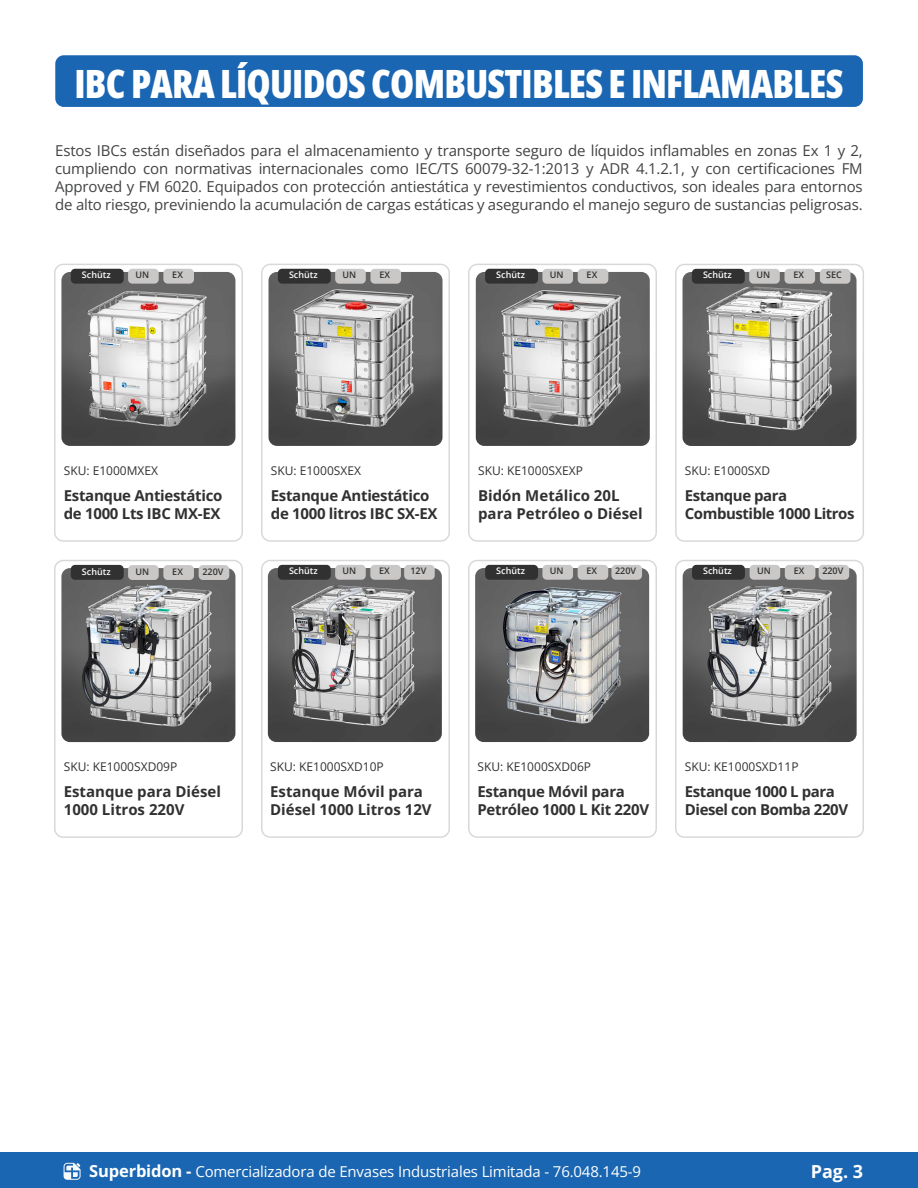
<style>
.page{position:relative;width:918px;height:1188px;background:#fff}
.page>*{position:absolute;margin:0;border:0;box-sizing:border-box;transform-origin:0 0}
.t1{font:800 39px "Open Sans Condensed";letter-spacing:-.02em;color:#fff}
.t2{font:700 18px "Open Sans";color:#fff}
.t3{font:15px/18px "Open Sans";letter-spacing:-.01em;color:#414243;text-align:justify}
.t4{font:700 15px/18px "Open Sans";letter-spacing:-.02em;color:#323131}
.t5{font:700 15px/18px "Open Sans";color:#323131}
.t6{font:15px "Open Sans";letter-spacing:-.01em;color:#fff}
.t7{font:12px "Open Sans";color:#323131}
.t8{font:600 9px "Open Sans";color:#323131}
.t9{font:600 9px "Open Sans";color:#fff}
.s1{font-weight:700;font-size:16.5px}
</style>
<div class="page">
<div style="left:54px;top:560px;width:189px;height:278px;border:2px solid #393d3f;border-radius:9px"></div>
<div style="left:675px;top:264px;width:189px;height:278px;border:2px solid #393d3f;border-radius:9px"></div>
<div style="left:55px;top:55px;width:808px;height:52px;background:#1a66b2;border-radius:9px"></div>
<div style="left:0;top:1153px;width:918px;height:35px;background:#1a66b2"></div>
<svg style="left:64px;top:1163px;width:16px;height:17px"></svg>
<div style="left:54px;top:264px;width:189px;height:278px;border:2px solid #393d3f;border-radius:9px"></div>
<div style="left:261px;top:264px;width:189px;height:278px;border:2px solid #393d3f;border-radius:9px"></div>
<div style="left:468px;top:264px;width:189px;height:278px;border:2px solid #393d3f;border-radius:9px"></div>
<img style="left:61px;top:272px;width:174px;height:174px">
<img style="left:269px;top:272px;width:174px;height:174px">
<img style="left:476px;top:272px;width:174px;height:174px">
<div style="left:71px;top:269px;width:53px;height:15px;background:#323131;border-radius:4px"></div>
<div style="left:278px;top:269px;width:53px;height:15px;background:#323131;border-radius:4px"></div>
<div style="left:485px;top:269px;width:53px;height:15px;background:#323131;border-radius:4px"></div>
<div style="left:128px;top:269px;width:31px;height:15px;background:#cac8c7;border-radius:4px"></div>
<div style="left:335px;top:269px;width:31px;height:15px;background:#cac8c7;border-radius:4px"></div>
<div style="left:542px;top:269px;width:31px;height:15px;background:#cac8c7;border-radius:4px"></div>
<div style="left:261px;top:560px;width:189px;height:278px;border:2px solid #393d3f;border-radius:9px"></div>
<div style="left:468px;top:560px;width:189px;height:278px;border:2px solid #393d3f;border-radius:9px"></div>
<div style="left:675px;top:560px;width:189px;height:278px;border:2px solid #393d3f;border-radius:9px"></div>
<img style="left:683px;top:272px;width:174px;height:174px">
<img style="left:61px;top:568px;width:174px;height:174px">
<img style="left:268px;top:568px;width:174px;height:174px">
<img style="left:475px;top:568px;width:174px;height:174px">
<img style="left:683px;top:568px;width:174px;height:174px">
<div style="left:692px;top:269px;width:53px;height:15px;background:#323131;border-radius:4px"></div>
<div style="left:71px;top:565px;width:53px;height:15px;background:#323131;border-radius:4px"></div>
<div style="left:692px;top:565px;width:53px;height:15px;background:#323131;border-radius:4px"></div>
<div style="left:278px;top:565px;width:53px;height:15px;background:#323131;border-radius:4px"></div>
<div style="left:485px;top:565px;width:53px;height:15px;background:#323131;border-radius:4px"></div>
<div style="left:820px;top:269px;width:31px;height:15px;background:#cac8c7;border-radius:4px"></div>
<div style="left:335px;top:565px;width:31px;height:15px;background:#cac8c7;border-radius:4px"></div>
<div style="left:542px;top:565px;width:31px;height:15px;background:#cac8c7;border-radius:4px"></div>
<div style="left:750px;top:565px;width:30px;height:15px;background:#cac8c7;border-radius:4px"></div>
<div style="left:163px;top:269px;width:31px;height:15px;background:#cac8c7;border-radius:4px"></div>
<div style="left:163px;top:565px;width:31px;height:15px;background:#cac8c7;border-radius:4px"></div>
<div style="left:199px;top:565px;width:30px;height:15px;background:#cac8c7;border-radius:4px"></div>
<div style="left:370px;top:565px;width:31px;height:15px;background:#cac8c7;border-radius:4px"></div>
<div style="left:578px;top:565px;width:30px;height:15px;background:#cac8c7;border-radius:4px"></div>
<div style="left:785px;top:565px;width:30px;height:15px;background:#cac8c7;border-radius:4px"></div>
<div style="left:370px;top:269px;width:31px;height:15px;background:#cac8c7;border-radius:4px"></div>
<div style="left:578px;top:269px;width:30px;height:15px;background:#cac8c7;border-radius:4px"></div>
<div style="left:784px;top:269px;width:31px;height:15px;background:#cac8c7;border-radius:4px"></div>
<div style="left:749px;top:269px;width:31px;height:15px;background:#cac8c7;border-radius:4px"></div>
<div style="left:128px;top:565px;width:31px;height:15px;background:#cac8c7;border-radius:4px"></div>
<div style="left:404px;top:565px;width:31px;height:15px;background:#cac8c7;border-radius:4px"></div>
<div style="left:611px;top:565px;width:31px;height:15px;background:#cac8c7;border-radius:4px"></div>
<div style="left:819px;top:565px;width:30px;height:15px;background:#cac8c7;border-radius:4px"></div>
<p class="t1" style="left:75px;top:54px;width:770px">IBC PARA LÍQUIDOS COMBUSTIBLES E INFLAMABLES</p>
<p class="t3" style="left:55px;top:142px;width:809px">Estos IBCs están diseñados para el almacenamiento y transporte seguro de líquidos inflamables en zonas Ex 1 y 2, cumpliendo con normativas internacionales como IEC/TS 60079-32-1:2013 y ADR 4.1.2.1, y con certificaciones FM Approved y FM 6020. Equipados con protección antiestática y revestimientos conductivos, son ideales para entornos de alto riesgo, previniendo la acumulación de cargas estáticas y asegurando el manejo seguro de sustancias peligrosas.</p>
<p class="t9" style="left:82px;top:269px;width:30px">Schütz</p>
<p class="t8" style="left:135px;top:269px;width:15px">UN</p>
<p class="t9" style="left:289px;top:269px;width:30px">Schütz</p>
<p class="t8" style="left:343px;top:269px;width:15px">UN</p>
<p class="t9" style="left:496px;top:269px;width:30px">Schütz</p>
<p class="t8" style="left:550px;top:269px;width:15px">UN</p>
<p class="t9" style="left:703px;top:269px;width:30px">Schütz</p>
<p class="t8" style="left:172px;top:269px;width:12px">EX</p>
<p class="t8" style="left:379px;top:269px;width:12px">EX</p>
<p class="t8" style="left:587px;top:269px;width:12px">EX</p>
<p class="t8" style="left:757px;top:269px;width:15px">UN</p>
<p class="t8" style="left:793px;top:269px;width:12px">EX</p>
<p class="t8" style="left:826px;top:269px;width:17px">SEC</p>
<p class="t7" style="left:64px;top:462px;width:96px">SKU: E1000MXEX</p>
<p class="t7" style="left:271px;top:462px;width:92px">SKU: E1000SXEX</p>
<p class="t7" style="left:478px;top:462px;width:106px">SKU: KE1000SXEXP</p>
<p class="t4" style="left:64px;top:486px;width:160px">Estanque Antiestático de 1000 Lts IBC MX-EX</p>
<p class="t4" style="left:271px;top:486px;width:168px">Estanque Antiestático de 1000 litros IBC SX-EX</p>
<p class="t5" style="left:478px;top:486px;width:166px">Bidón Metálico 20L para Petróleo o Diésel</p>
<p class="t7" style="left:685px;top:463px;width:87px">SKU: E1000SXD</p>
<p class="t4" style="left:685px;top:486px;width:171px">Estanque para<br>Combustible 1000 Litros</p>
<p class="t9" style="left:82px;top:565px;width:30px">Schütz</p>
<p class="t9" style="left:289px;top:565px;width:30px">Schütz</p>
<p class="t9" style="left:496px;top:565px;width:30px">Schütz</p>
<p class="t9" style="left:703px;top:565px;width:30px">Schütz</p>
<p class="t8" style="left:135px;top:565px;width:15px">UN</p>
<p class="t8" style="left:410px;top:565px;width:17px">12V</p>
<p class="t8" style="left:615px;top:565px;width:23px">220V</p>
<p class="t8" style="left:822px;top:565px;width:23px">220V</p>
<p class="t8" style="left:343px;top:565px;width:15px">UN</p>
<p class="t8" style="left:550px;top:565px;width:15px">UN</p>
<p class="t8" style="left:757px;top:565px;width:15px">UN</p>
<p class="t8" style="left:172px;top:565px;width:12px">EX</p>
<p class="t8" style="left:202px;top:565px;width:23px">220V</p>
<p class="t8" style="left:379px;top:565px;width:12px">EX</p>
<p class="t8" style="left:587px;top:565px;width:12px">EX</p>
<p class="t8" style="left:794px;top:565px;width:12px">EX</p>
<p class="t7" style="left:64px;top:759px;width:115px">SKU: KE1000SXD09P</p>
<p class="t7" style="left:270px;top:759px;width:115px">SKU: KE1000SXD10P</p>
<p class="t7" style="left:477px;top:759px;width:115px">SKU: KE1000SXD06P</p>
<p class="t7" style="left:685px;top:759px;width:115px">SKU: KE1000SXD11P</p>
<p class="t5" style="left:64px;top:782px;width:159px">Estanque para Diésel<br>1000 Litros 220V</p>
<p class="t5" style="left:270px;top:782px;width:163px">Estanque Móvil para<br>Diésel 1000 Litros 12V</p>
<p class="t4" style="left:477px;top:782px;width:173px">Estanque Móvil para<br>Petróleo 1000 L Kit 220V</p>
<p class="t4" style="left:685px;top:782px;width:165px">Estanque 1000 L para<br>Diesel con Bomba 220V</p>
<p class="t6" style="left:89px;top:1161px;width:553px"><span class="s1">Superbidon -</span> Comercializadora de Envases Industriales Limitada - 76.048.145-9</p>
<p class="t2" style="left:811px;top:1159px;width:54px">Pag. 3</p>
</div>
